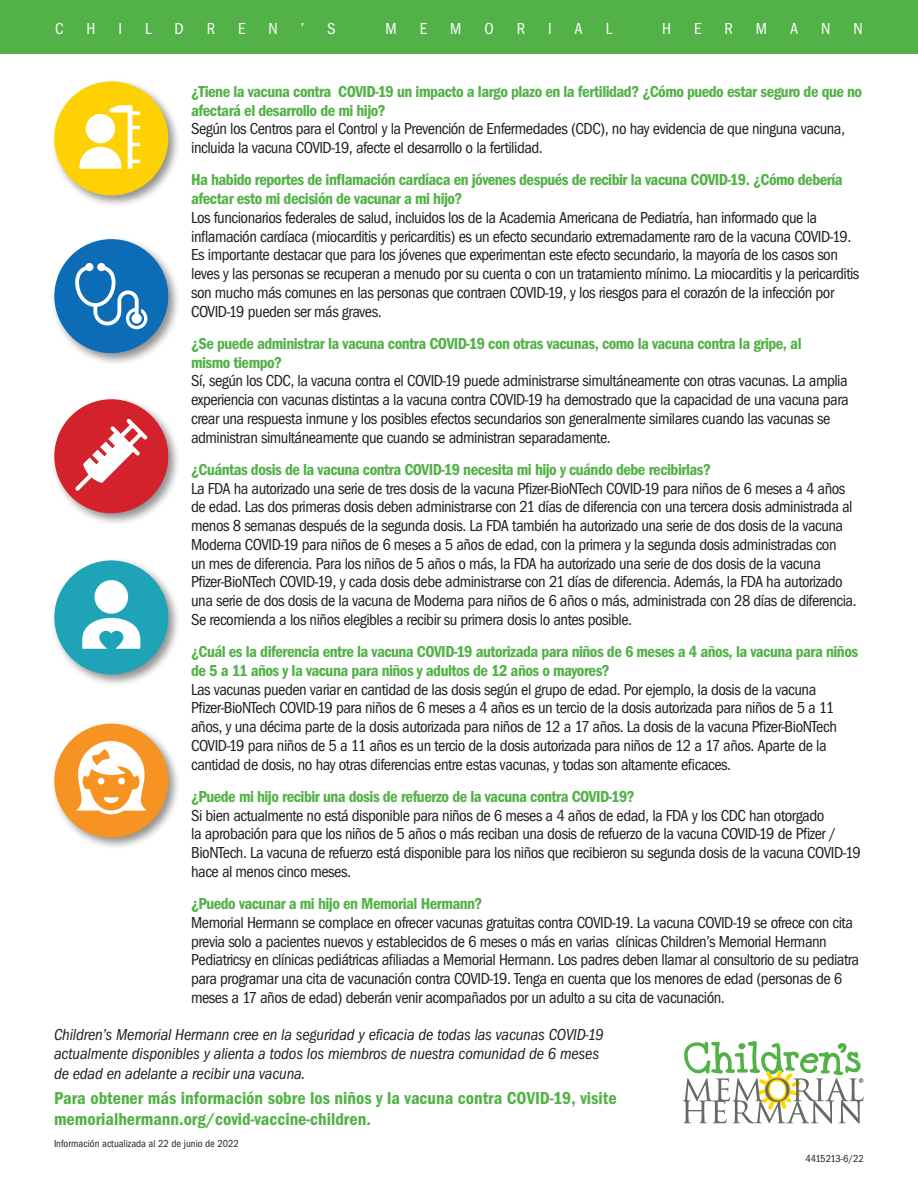
<style>
.page{position:relative;width:918px;height:1188px;background:#fff}
.page>*{position:absolute;margin:0;border:0;box-sizing:border-box;transform-origin:0 0}
.t1{font:600 18px "Franklin Got Cd ITC";color:#53b247}
.t2{font:16.5px/18.8px "Franklin Got Cd ITC";letter-spacing:-.03em;color:#231f20}
.t3{font:600 16.5px/18.8px "Franklin Got Cd ITC";letter-spacing:-.03em;color:#53b247}
.t4{font:italic 16.5px "Franklin Got Cd ITC";letter-spacing:-.01em;color:#231f20}
.t5{font:16.5px "Franklin Got Cd ITC";color:#fff}
.t6{font:10.5px "Franklin Got Cd ITC";color:#231f20}
.t7{font:10.5px "Franklin Got Cd ITC";letter-spacing:-.025em;color:#231f20}
</style>
<div class="page">
<div style="left:0;top:0;width:918px;height:54px;background:#53b247"></div>
<div style="left:51px;top:396px;width:130px;height:130px;background:#231f20;opacity:.5"></div>
<div style="left:54px;top:399px;width:114px;height:114px;background:#d3222b;border-radius:50%"></div>
<svg style="left:75px;top:419px;width:72px;height:72px"></svg>
<div style="left:51px;top:236px;width:130px;height:130px;background:#231f20;opacity:.5"></div>
<div style="left:54px;top:239px;width:114px;height:114px;background:#0d6cb6;border-radius:50%"></div>
<svg style="left:75px;top:263px;width:72px;height:66px"></svg>
<div style="left:51px;top:78px;width:130px;height:130px;background:#231f20;opacity:.5"></div>
<div style="left:54px;top:81px;width:114px;height:114px;background:#fed105;border-radius:50%"></div>
<svg style="left:80px;top:105px;width:60px;height:64px"></svg>
<div style="left:51px;top:557px;width:130px;height:130px;background:#231f20;opacity:.5"></div>
<div style="left:54px;top:560px;width:114px;height:114px;background:#1ea3b7;border-radius:50%"></div>
<div style="left:95px;top:580px;width:33px;height:34px;background:#fff;border-radius:50%"></div>
<svg style="left:82px;top:618px;width:58px;height:31px"></svg>
<div style="left:51px;top:720px;width:130px;height:130px;background:#231f20;opacity:.5"></div>
<div style="left:54px;top:724px;width:114px;height:114px;background:#f79323;border-radius:50%"></div>
<svg style="left:77px;top:741px;width:69px;height:73px"></svg>
<svg style="left:683px;top:1041px;width:181px;height:83px"></svg>
<p class="t5" style="left:55px;top:19px;width:10px">C</p>
<p class="t5" style="left:87px;top:19px;width:10px">H</p>
<p class="t5" style="left:119px;top:19px;width:5px">I</p>
<p class="t5" style="left:145px;top:19px;width:8px">L</p>
<p class="t5" style="left:175px;top:19px;width:11px">D</p>
<p class="t5" style="left:207px;top:19px;width:10px">R</p>
<p class="t5" style="left:238px;top:19px;width:9px">E</p>
<p class="t5" style="left:269px;top:19px;width:11px">N</p>
<p class="t5" style="left:301px;top:19px;width:5px">’</p>
<p class="t5" style="left:327px;top:19px;width:10px">S</p>
<p class="t5" style="left:386px;top:19px;width:13px">M</p>
<p class="t5" style="left:420px;top:19px;width:9px">E</p>
<p class="t5" style="left:450px;top:19px;width:13px">M</p>
<p class="t5" style="left:484px;top:19px;width:11px">O</p>
<p class="t5" style="left:517px;top:19px;width:10px">R</p>
<p class="t5" style="left:548px;top:19px;width:5px">I</p>
<p class="t5" style="left:575px;top:19px;width:10px">A</p>
<p class="t5" style="left:606px;top:19px;width:8px">L</p>
<p class="t5" style="left:662px;top:19px;width:10px">H</p>
<p class="t5" style="left:694px;top:19px;width:9px">E</p>
<p class="t5" style="left:725px;top:19px;width:10px">R</p>
<p class="t5" style="left:756px;top:19px;width:13px">M</p>
<p class="t5" style="left:790px;top:19px;width:10px">A</p>
<p class="t5" style="left:821px;top:19px;width:11px">N</p>
<p class="t5" style="left:853px;top:19px;width:11px">N</p>
<p class="t3" style="left:191px;top:82px;width:673px">¿Tiene la vacuna contra COVID-19 un impacto a largo plazo en la fertilidad? ¿Cómo puedo estar seguro de que no afectará el desarrollo de mi hijo?</p>
<p class="t2" style="left:191px;top:119px;width:655px">Según los Centros para el Control y la Prevención de Enfermedades (CDC), no hay evidencia de que ninguna vacuna, incluida la vacuna COVID-19, afecte el desarrollo o la fertilidad.</p>
<p class="t3" style="left:191px;top:170px;width:653px">Ha habido reportes de inflamación cardíaca en jóvenes después de recibir la vacuna COVID-19. ¿Cómo debería afectar esto mi decisión de vacunar a mi hijo?</p>
<p class="t2" style="left:191px;top:208px;width:670px">Los funcionarios federales de salud, incluidos los de la Academia Americana de Pediatría, han informado que la inflamación cardíaca (miocarditis y pericarditis) es un efecto secundario extremadamente raro de la vacuna COVID-19.<br>Es importante destacar que para los jóvenes que experimentan este efecto secundario, la mayoría de los casos son leves y las personas se recuperan a menudo por su cuenta o con un tratamiento mínimo. La miocarditis y la pericarditis son mucho más comunes en las personas que contraen COVID-19, y los riesgos para el corazón de la infección por COVID-19 pueden ser más graves.</p>
<p class="t3" style="left:191px;top:334px;width:612px">¿Se puede administrar la vacuna contra COVID-19 con otras vacunas, como la vacuna contra la gripe, al</p>
<p class="t3" style="left:191px;top:352px;width:92px">mismo tiempo?</p>
<p class="t2" style="left:191px;top:371px;width:659px">Sí, según los CDC, la vacuna contra el COVID-19 puede administrarse simultáneamente con otras vacunas. La amplia experiencia con vacunas distintas a la vacuna contra COVID-19 ha demostrado que la capacidad de una vacuna para crear una respuesta inmune y los posibles efectos secundarios son generalmente similares cuando las vacunas se administran simultáneamente que cuando se administran separadamente.</p>
<p class="t3" style="left:191px;top:460px;width:521px">¿Cuántas dosis de la vacuna contra COVID-19 necesita mi hijo y cuándo debe recibirlas?</p>
<p class="t2" style="left:191px;top:478px;width:663px">La FDA ha autorizado una serie de tres dosis de la vacuna Pfizer-BioNTech COVID-19 para niños de 6 meses a 4 años de edad. Las dos primeras dosis deben administrarse con 21 días de diferencia con una tercera dosis administrada al menos 8 semanas después de la segunda dosis. La FDA también ha autorizado una serie de dos dosis de la vacuna Moderna COVID-19 para niños de 6 meses a 5 años de edad, con la primera y la segunda dosis administradas con</p>
<p class="t2" style="left:191px;top:553px;width:631px">un mes de diferencia. Para los niños de 5 años o más, la FDA ha autorizado una serie de dos dosis de la vacuna</p>
<p class="t2" style="left:191px;top:572px;width:667px">Pfizer-BioNTech COVID-19, y cada dosis debe administrarse con 21 días de diferencia. Además, la FDA ha autorizado una serie de dos dosis de la vacuna de Moderna para niños de 6 años o más, administrada con 28 días de diferencia.<br>Se recomienda a los niños elegibles a recibir su primera dosis lo antes posible.</p>
<p class="t3" style="left:191px;top:642px;width:669px">¿Cuál es la diferencia entre la vacuna COVID-19 autorizada para niños de 6 meses a 4 años, la vacuna para niños de 5 a 11 años y la vacuna para niños y adultos de 12 años o mayores?</p>
<p class="t2" style="left:191px;top:679px;width:627px">Las vacunas pueden variar en cantidad de las dosis según el grupo de edad. Por ejemplo, la dosis de la vacuna</p>
<p class="t2" style="left:191px;top:698px;width:647px">Pfizer-BioNTech COVID-19 para niños de 6 meses a 4 años es un tercio de la dosis autorizada para niños de 5 a 11 años, y una décima parte de la dosis autorizada para niños de 12 a 17 años. La dosis de la vacuna Pfizer-BioNTech<br>COVID-19 para niños de 5 a 11 años es un tercio de la dosis autorizada para niños de 12 a 17 años. Aparte de la</p>
<p class="t2" style="left:191px;top:754px;width:541px">cantidad de dosis, no hay otras diferencias entre estas vacunas, y todas son altamente eficaces.</p>
<p class="t3" style="left:191px;top:787px;width:445px">¿Puede mi hijo recibir una dosis de refuerzo de la vacuna contra COVID-19?</p>
<p class="t2" style="left:191px;top:805px;width:671px">Si bien actualmente no está disponible para niños de 6 meses a 4 años de edad, la FDA y los CDC han otorgado<br>la aprobación para que los niños de 5 años o más reciban una dosis de refuerzo de la vacuna COVID-19 de Pfizer / BioNTech. La vacuna de refuerzo está disponible para los niños que recibieron su segunda dosis de la vacuna COVID-19 hace al menos cinco meses.</p>
<p class="t3" style="left:191px;top:894px;width:293px">¿Puedo vacunar a mi hijo en Memorial Hermann?</p>
<p class="t2" style="left:191px;top:913px;width:664px">Memorial Hermann se complace en ofrecer vacunas gratuitas contra COVID-19. La vacuna COVID-19 se ofrece con cita previa solo a pacientes nuevos y establecidos de 6 meses o más en varias clínicas Children’s Memorial Hermann</p>
<p class="t2" style="left:191px;top:950px;width:670px">Pediatricsy en clínicas pediátricas afiliadas a Memorial Hermann. Los padres deben llamar al consultorio de su pediatra para programar una cita de vacunación contra COVID-19. Tenga en cuenta que los menores de edad (personas de 6 meses a 17 años de edad) deberán venir acompañados por un adulto a su cita de vacunación.</p>
<p class="t4" style="left:54px;top:1024px;width:551px">Children’s Memorial Hermann cree en la seguridad y eficacia de todas las vacunas COVID-19</p>
<p class="t4" style="left:54px;top:1044px;width:547px">actualmente disponibles y alienta a todos los miembros de nuestra comunidad de 6 meses</p>
<p class="t4" style="left:54px;top:1063px;width:253px">de edad en adelante a recibir una vacuna.</p>
<p class="t1" style="left:54px;top:1087px;width:564px">Para obtener más información sobre los niños y la vacuna contra COVID-19, visite</p>
<p class="t1" style="left:54px;top:1108px;width:318px">memorialhermann.org/covid-vaccine-children.</p>
<p class="t6" style="left:54px;top:1137px;width:187px">Información actualizada al 22 de junio de 2022</p>
<p class="t7" style="left:805px;top:1152px;width:60px">4415213-6/22</p>
</div>
